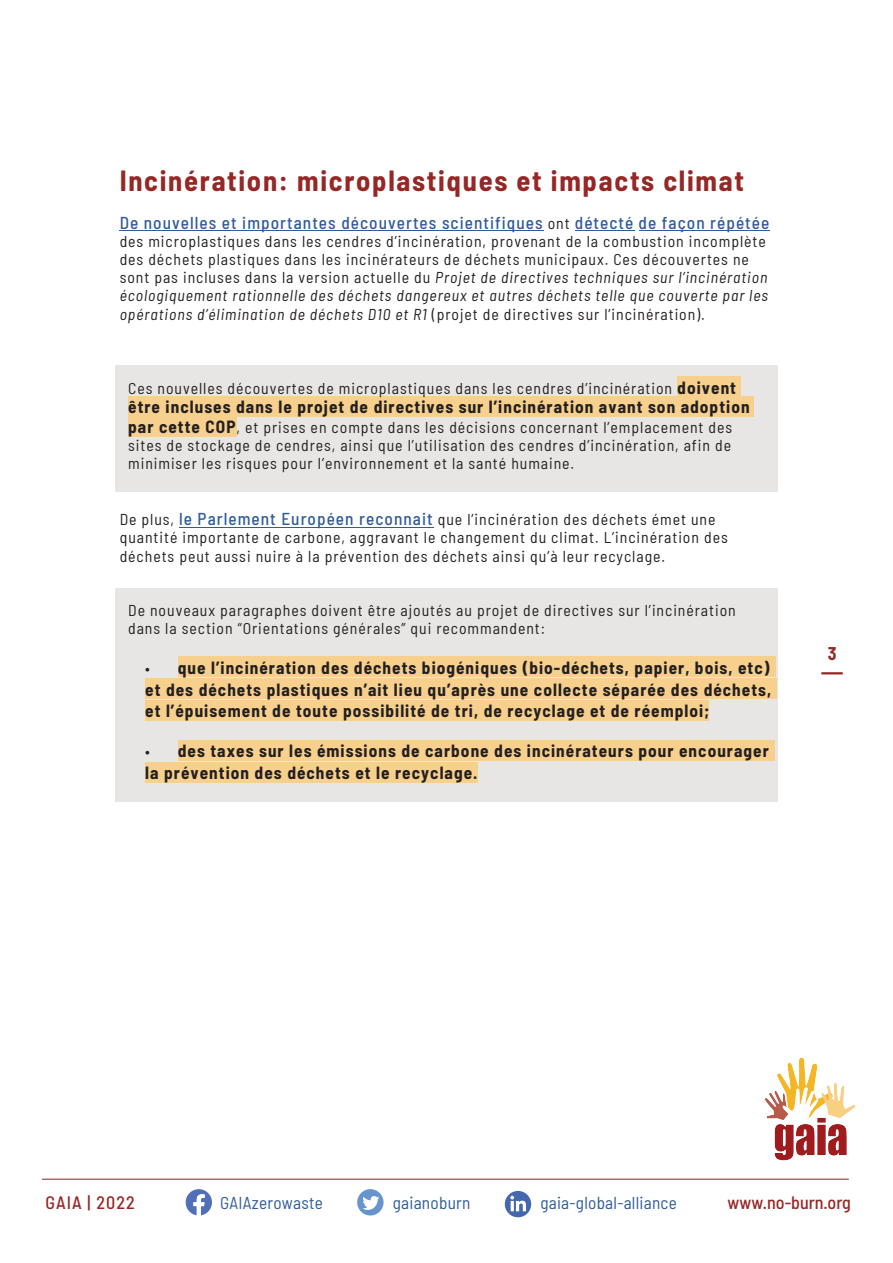
<style>
.page{position:relative;width:893px;height:1263px;background:#fff}
.page>*{position:absolute;margin:0;border:0;box-sizing:border-box;transform-origin:0 0}
.t1{font:700 semi-condensed 28.5px "Barlow";letter-spacing:.06em;color:#962725}
.t2{font:500 semi-condensed 18px "Barlow";letter-spacing:.005em;color:#962725}
.t3{font:500 semi-condensed 18px "Barlow";letter-spacing:.06em;color:#962725}
.t4{font:700 semi-condensed 18px "Barlow";color:#962725}
.t5{font:700 semi-condensed 17.25px/21.9px "Barlow";letter-spacing:.06em;color:#231f20;text-align:justify}
.t6{font:500 semi-condensed 17.25px "Barlow";letter-spacing:.06em;color:#315b9b}
.t7{font:semi-condensed 17.25px "Barlow";letter-spacing:.015em;color:#315b9b}
.t8{font:semi-condensed 15.75px/18.1px "Barlow";letter-spacing:.06em;color:#231f20}
.s1{font-weight:400;font-size:15.75px;color:#231f20}
.s2{font-style:italic}
.s3{font-weight:700;font-size:17.25px}
.s4{font-weight:500;font-size:17.25px;color:#315b9b}
.s5{font-weight:400;font-size:15.75px}
</style>
<div class="page">
<div style="left:115px;top:589px;width:662px;height:213px;background:#e8e6e5"></div>
<div style="left:115px;top:365px;width:662px;height:126px;background:#e8e6e5"></div>
<hr style="left:822px;top:672px;width:20px;height:2px;background:#962725">
<div style="left:677px;top:376px;width:63px;height:21px;background:#f6d08c"></div>
<div style="left:128px;top:396px;width:626px;height:21px;background:#f6d08c"></div>
<div style="left:128px;top:416px;width:109px;height:21px;background:#f6d08c"></div>
<div style="left:178px;top:656px;width:597px;height:21px;background:#f6d08c"></div>
<div style="left:145px;top:678px;width:632px;height:21px;background:#f6d08c"></div>
<div style="left:145px;top:700px;width:564px;height:21px;background:#f6d08c"></div>
<div style="left:178px;top:740px;width:597px;height:21px;background:#f6d08c"></div>
<div style="left:145px;top:762px;width:332px;height:20px;background:#f6d08c"></div>
<hr style="left:120px;top:230px;width:424px;height:1px;background:#315b9b">
<hr style="left:575px;top:230px;width:59px;height:1px;background:#315b9b">
<hr style="left:639px;top:230px;width:130px;height:1px;background:#315b9b">
<hr style="left:179px;top:527px;width:255px;height:1px;background:#315b9b">
<hr style="left:42px;top:1179px;width:806px;height:1px;background:#962725">
<div style="left:357px;top:1189px;width:27px;height:26px;background:#6694ce;border-radius:50%"></div>
<svg style="left:362px;top:1196px;width:17px;height:14px"></svg>
<svg style="left:186px;top:1189px;width:26px;height:26px"></svg>
<img style="left:689px;top:1057px;width:166px;height:123px">
<div style="left:505px;top:1191px;width:26px;height:26px;background:#4467ae;border-radius:50%"></div>
<svg style="left:510px;top:1196px;width:16px;height:15px"></svg>
<h1 class="t1" style="left:120px;top:163px;width:626px">Incinération: microplastiques et impacts climat</h1>
<p class="t6" style="left:120px;top:212px;width:651px">De nouvelles et importantes découvertes scientifiques <span class="s1">ont</span> détecté de façon répétée</p>
<p class="t8" style="left:120px;top:232px;width:650px">des microplastiques dans les cendres d’incinération, provenant de la combustion incomplète des déchets plastiques dans les incinérateurs de déchets municipaux. Ces découvertes ne sont pas incluses dans la version actuelle du <span class="s2">Projet de directives techniques sur l’incinération écologiquement rationnelle des déchets dangereux et autres déchets telle que couverte par les opérations d’élimination de déchets D10 et R1</span> (projet de directives sur l’incinération).</p>
<p class="t8" style="left:128px;top:378px;width:609px">Ces nouvelles découvertes de microplastiques dans les cendres d’incinération <span class="s3">doivent</span></p>
<p class="t5" style="left:128px;top:395px;width:623px">être incluses dans le projet de directives sur l’incinération avant son adoption</p>
<p class="t8" style="left:128px;top:418px;width:606px;text-align:justify"><span class="s3">par cette COP</span>, et prises en compte dans les décisions concernant l’emplacement des sites de stockage de cendres, ainsi que l’utilisation des cendres d’incinération, afin de minimiser les risques pour l’environnement et la santé humaine.</p>
<p class="t8" style="left:120px;top:510px;width:610px">De plus, <span class="s4">le Parlement Européen reconnait</span> que l’incinération des déchets émet une quantité importante de carbone, aggravant le changement du climat. L’incinération des déchets peut aussi nuire à la prévention des déchets ainsi qu’à leur recyclage.</p>
<p class="t8" style="left:128px;top:600px;width:609px">De nouveaux paragraphes doivent être ajoutés au projet de directives sur l’incinération dans la section “Orientations générales” qui recommandent:</p>
<p class="t5" style="left:145px;top:656px;width:628px"><span class="s5">•</span> que l’incinération des déchets biogéniques (bio-déchets, papier, bois, etc) et des déchets plastiques n’ait lieu qu’après une collecte séparée des déchets, et l’épuisement de toute possibilité de tri, de recyclage et de réemploi;</p>
<p class="t5" style="left:145px;top:739px;width:625px"><span class="s5">•</span> des taxes sur les émissions de carbone des incinérateurs pour encourager la prévention des déchets et le recyclage.</p>
<p class="t4" style="left:828px;top:642px;width:10px">3</p>
<p class="t3" style="left:45px;top:1191px;width:91px">GAIA | 2022</p>
<p class="t7" style="left:220px;top:1192px;width:104px">GAIAzerowaste</p>
<p class="t7" style="left:393px;top:1192px;width:79px">gaianoburn</p>
<p class="t7" style="left:540px;top:1192px;width:138px">gaia-global-alliance</p>
<p class="t2" style="left:728px;top:1191px;width:125px">www.no-burn.org</p>
</div>
